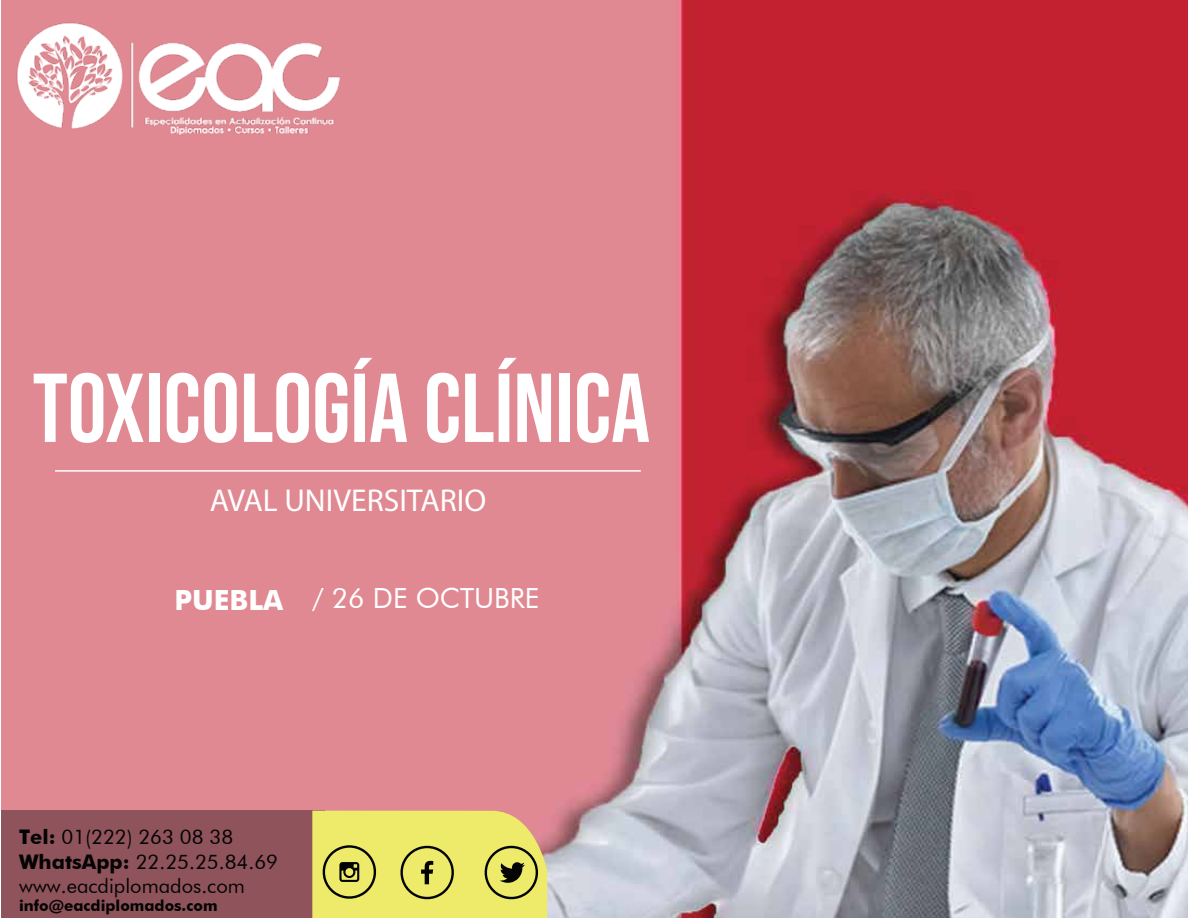
<style>
.page{position:relative;width:1188px;height:918px;background:#fff}
.page>*{position:absolute;margin:0;border:0;box-sizing:border-box;transform-origin:0 0}
.t1{font:97.5px "Bebas Neue";color:#fff}
.t2{font:31.65px "Myriad Pro";color:#fff}
.t3{font:27.75px "Futura BT";color:#fff}
.t4{font:20.1px/24.2px "Futura BT";color:#040404}
.t5{font:700 15.3px "Futura BT";color:#040404}
.s1{font-weight:700}
</style>
<div class="page">
<img style="left:2px;top:1px;width:1186px;height:917px">
<div style="left:2px;top:811px;width:323px;height:107px;background:#8f535b"></div>
<img style="left:6px;top:2px;width:351px;height:152px">
<hr style="left:55px;top:470px;width:586px;height:2px;background:#fff">
<svg style="left:312px;top:811px;width:235px;height:107px"></svg>
<h1 class="t1" style="left:33px;top:353px;width:619px">TOXICOLOGÍA CLÍNICA</h1>
<h2 class="t2" style="left:210px;top:480px;width:278px">AVAL UNIVERSITARIO</h2>
<h3 class="t3" style="left:175px;top:582px;width:366px"><span class="s1">PUEBLA</span> / 26 DE OCTUBRE</h3>
<p class="t4" style="left:19px;top:825px;width:260px"><span class="s1">Tel:</span> 01(222) 263 08 38<br><span class="s1">WhatsApp:</span> 22.25.25.84.69 www.eacdiplomados.com</p>
<p class="t5" style="left:19px;top:896px;width:200px">info@eacdiplomados.com</p>
</div>
